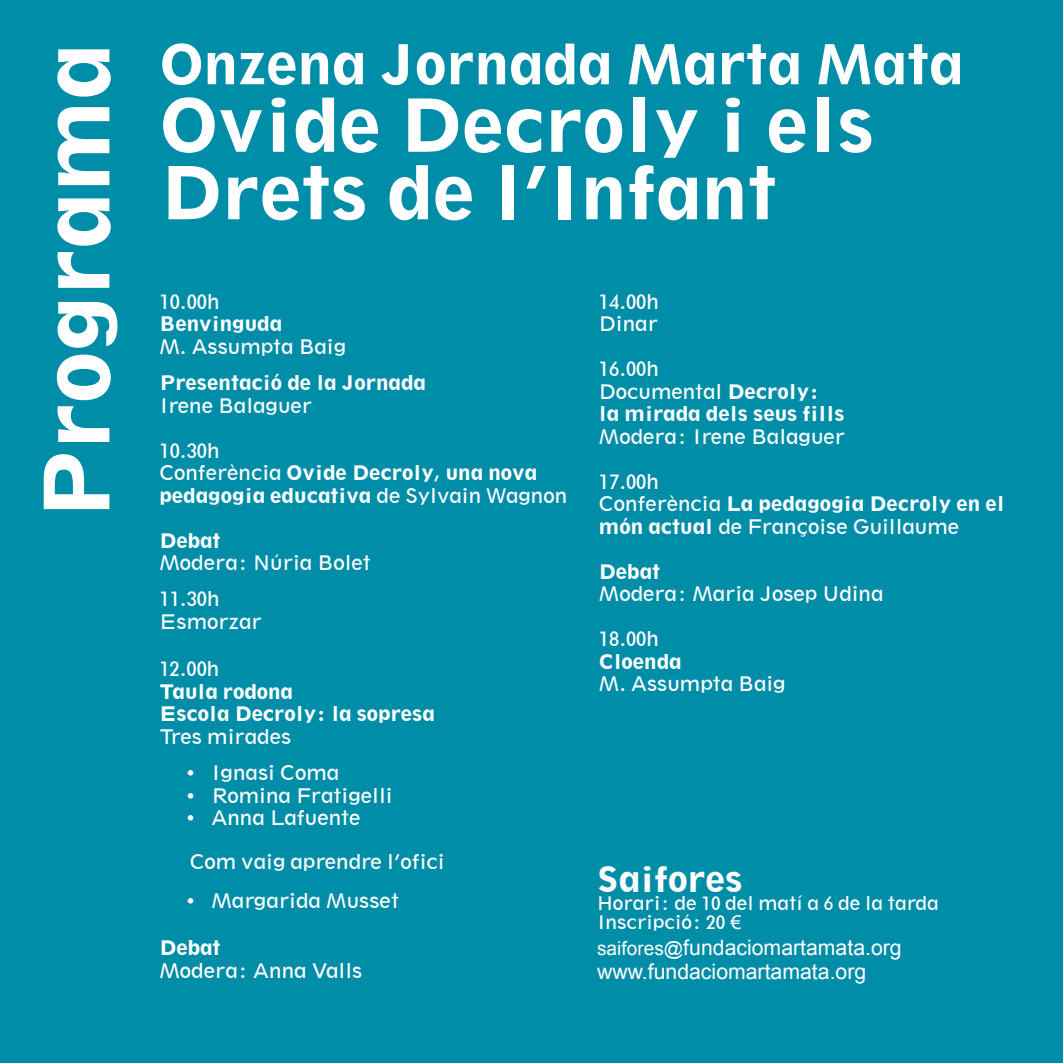
<style>
.page{position:relative;width:1063px;height:1063px;background:#008da8}
.page>*{position:absolute;margin:0;border:0;box-sizing:border-box;transform-origin:0 0}
.t1{font:800 84.75px "Geometric 212 BT";color:#fff}
.t2{font:800 68.75px/67.5px "Geometric 212 BT";color:#fff}
.t3{font:800 51.62px "Geometric 212 BT";color:#fff}
.t4{font:800 32.5px "Geometric 212 BT";color:#fff}
.t5{font:21.25px "Arial";color:#fff}
.t6{font:18.75px/22.5px "Geometric 212 BT";letter-spacing:-.005em;color:#fff}
.t7{font:800 18.75px/22.5px "Geometric 212 BT";color:#fff}
.t8{font:17.5px "Geometric 212 BT";letter-spacing:-.005em;color:#fff}
.s1{font-weight:400}
.s2{font-weight:800}
.s3{font-family:"Arial";font-size:19.12px}
.s4{font-size:19.12px}
</style>
<div class="page">
<p class="t1" style="left:22px;top:521px;width:479px;rotate:-90deg">Programa</p>
<p class="t3" style="left:160px;top:31px;width:805px">Onzena Jornada Marta Mata</p>
<p class="t2" style="left:160px;top:91px;width:717px">Ovide Decroly i els<br>Drets de l’Infant</p>
<p class="t6" style="left:159px;top:290px;width:62px">10.00h</p>
<p class="t7" style="left:159px;top:313px;width:124px">Benvinguda</p>
<p class="t6" style="left:159px;top:335px;width:188px">M. Assumpta Baig</p>
<p class="t7" style="left:159px;top:372px;width:268px">Presentació de la Jornada</p>
<p class="t6" style="left:159px;top:394px;width:154px">Irene Balaguer</p>
<p class="t6" style="left:159px;top:439px;width:62px">10.30h</p>
<p class="t7" style="left:159px;top:462px;width:409px"><span class="s1">Conferència</span> Ovide Decroly<span class="s1">,</span> una nova pedagogia educativa <span class="s1">de Sylvain Wagnon</span></p>
<p class="t7" style="left:159px;top:529px;width:63px">Debat</p>
<p class="t6" style="left:159px;top:552px;width:213px">Modera: Núria Bolet</p>
<p class="t6" style="left:159px;top:588px;width:62px">11.30h</p>
<p class="t6" style="left:159px;top:610px;width:104px">Esmorzar</p>
<p class="t6" style="left:159px;top:658px;width:61px">12.00h</p>
<p class="t7" style="left:159px;top:680px;width:135px">Taula rodona</p>
<p class="t7" style="left:159px;top:703px;width:277px">Escola Decroly: la sopresa</p>
<p class="t6" style="left:159px;top:725px;width:133px">Tres mirades</p>
<p class="t6" style="left:185px;top:762px;width:156px">• Ignasi Coma</p>
<p class="t6" style="left:185px;top:784px;width:209px">• Romina Fratigelli</p>
<p class="t6" style="left:185px;top:807px;width:177px">• Anna Lafuente</p>
<p class="t6" style="left:190px;top:850px;width:256px">Com vaig aprendre l’ofici</p>
<p class="t6" style="left:185px;top:889px;width:215px">• Margarida Musset</p>
<p class="t7" style="left:159px;top:937px;width:63px">Debat</p>
<p class="t6" style="left:159px;top:959px;width:204px">Modera: Anna Valls</p>
<p class="t6" style="left:599px;top:290px;width:62px">14.00h</p>
<p class="t6" style="left:599px;top:313px;width:60px">Dinar</p>
<p class="t6" style="left:599px;top:358px;width:62px">16.00h</p>
<p class="t7" style="left:599px;top:380px;width:247px"><span class="s1">Documental</span> Decroly: la mirada dels seus fills</p>
<p class="t6" style="left:599px;top:425px;width:248px">Modera: Irene Balaguer</p>
<p class="t6" style="left:599px;top:470px;width:62px">17.00h</p>
<p class="t6" style="left:599px;top:493px;width:407px">Conferència <span class="s2">La pedagogia Decroly en el món actual</span> de Françoise Guillaume</p>
<p class="t7" style="left:599px;top:560px;width:63px">Debat</p>
<p class="t6" style="left:599px;top:583px;width:286px">Modera: Maria Josep Udina</p>
<p class="t6" style="left:599px;top:628px;width:62px">18.00h</p>
<p class="t7" style="left:599px;top:650px;width:84px">Cloenda</p>
<p class="t6" style="left:599px;top:673px;width:188px">M. Assumpta Baig</p>
<p class="t4" style="left:597px;top:858px;width:147px">Saifores</p>
<p class="t8" style="left:597px;top:893px;width:343px">Horari: de 10 del matí a 6 de la tarda</p>
<p class="t8" style="left:597px;top:911px;width:146px">Inscripció: 20 <span class="s3">€</span></p>
<p class="t5" style="left:597px;top:934px;width:306px"><span class="s4">saifores@</span>fundaciomartamata.org</p>
<p class="t5" style="left:597px;top:958px;width:271px">www.fundaciomartamata.org</p>
</div>
